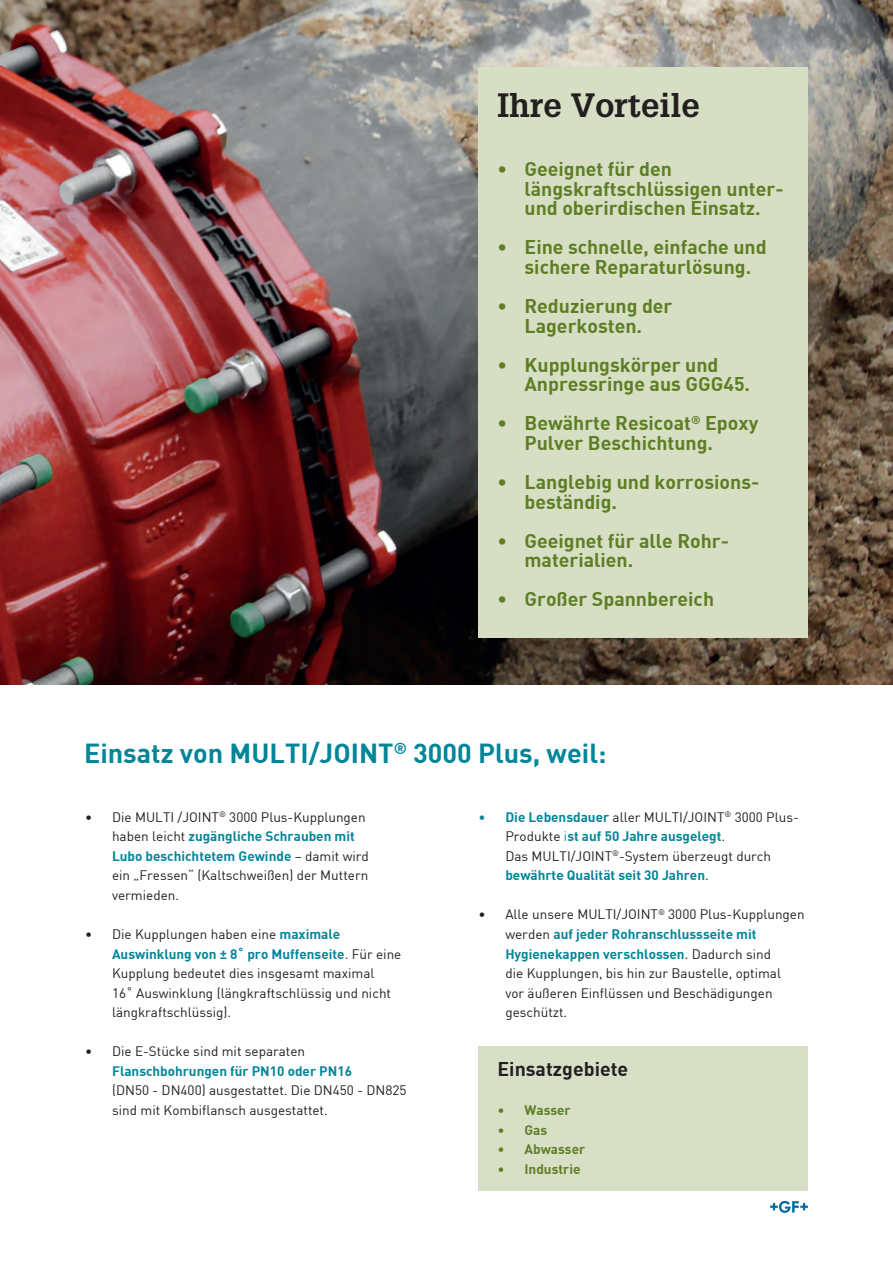
<style>
.page{position:relative;width:893px;height:1263px;background:#fff}
.page>*{position:absolute;margin:0;border:0;box-sizing:border-box;transform-origin:0 0}
.t1{font:700 33px "Glypha LT Pro";color:#231f20}
.t2{font:700 27px "DIN";color:#008599}
.t3{font:700 19.5px/19.5px "DIN";color:#5e7e23}
.t4{font:700 19.5px "DIN";color:#231f20}
.t5{font:13.5px/19.5px "DIN";color:#231f20}
.t6{font:700 13.5px "DIN";color:#008599}
.t7{font:700 13.5px "DIN";color:#5e7e23}
.s1{font-weight:700;color:#008599}
.s2{color:#008599}
.s3{font-weight:400}
</style>
<div class="page">
<svg style="left:770px;top:1201px;width:38px;height:12px"></svg>
<img style="left:0;top:0;width:893px;height:685px">
<div style="left:478px;top:68px;width:330px;height:570px;background:#d6dec4"></div>
<div style="left:478px;top:1046px;width:330px;height:145px;background:#d7dfc6"></div>
<h1 class="t1" style="left:497px;top:85px;width:204px">Ihre Vorteile</h1>
<h3 class="t3" style="left:524px;top:158px;width:261px;text-indent:-27px">• Geeignet für den längskraftschlüssigen unter&shy;und oberirdischen Einsatz.</h3>
<h3 class="t3" style="left:497px;top:237px;width:271px;text-align:center">• Eine schnelle, einfache und sichere Reparaturlösung.</h3>
<h3 class="t3" style="left:497px;top:295px;width:176px;text-align:center">• Reduzierung der<br>Lagerkosten.</h3>
<h3 class="t3" style="left:524px;top:354px;width:227px;text-indent:-27px">• Kupplungskörper und<br>Anpressringe aus GGG45.</h3>
<h3 class="t3" style="left:524px;top:413px;width:235px;text-indent:-27px">• Bewährte Resicoat<sup>®</sup> Epoxy<br>Pulver Beschichtung.</h3>
<h3 class="t3" style="left:524px;top:471px;width:236px;text-indent:-27px">• Langlebig und korrosions&shy;beständig.</h3>
<h3 class="t3" style="left:524px;top:530px;width:206px;text-indent:-27px">• Geeignet für alle Rohr&shy;materialien.</h3>
<h3 class="t3" style="left:497px;top:589px;width:218px">• Großer Spannbereich</h3>
<h2 class="t2" style="left:84px;top:735px;width:524px">Einsatz von MULTI/JOINT<sup>®</sup> 3000 Plus, weil:</h2>
<p class="t5" style="left:112px;top:807px;width:258px;text-indent:-27px">• Die MULTI /JOINT<sup>®</sup> 3000 Plus-Kupplungen haben leicht <span class="s1">zugängliche Schrauben mit Lubo beschichtetem Gewinde</span> – damit wird ein „Fressen“ (Kaltschweißen) der Muttern vermieden.</p>
<p class="t5" style="left:112px;top:924px;width:291px;text-indent:-27px">• Die Kupplungen haben eine <span class="s1">maximale Auswinklung von ± 8˚ pro Muffenseite</span>. Für eine Kupplung bedeutet dies insgesamt maximal<br>16˚ Auswinklung (längkraftschlüssig und nicht längkraftschlüssig).</p>
<p class="t5" style="left:85px;top:1041px;width:222px">• Die E-Stücke sind mit separaten</p>
<p class="t6" style="left:112px;top:1062px;width:241px">Flanschbohrungen für PN10 oder PN16</p>
<p class="t5" style="left:112px;top:1080px;width:296px">(DN50 - DN400) ausgestattet. Die DN450 - DN825 sind mit Kombiflansch ausgestattet.</p>
<p class="t5" style="left:505px;top:807px;width:295px;text-indent:-27px"><span class="s2">•</span> <span class="s1">Die Lebensdauer</span> aller MULTI/JOINT<sup>®</sup> 3000 Plus-Produkte <span class="s2">i</span><span class="s1">st auf 50 Jahre ausgelegt</span>.<br>Das MULTI/JOINT<sup>®</sup>-System überzeugt durch <span class="s1">bewährte Qualität seit 30 Jahren</span>.</p>
<p class="t5" style="left:505px;top:904px;width:301px;text-indent:-27px">• Alle unsere MULTI/JOINT<sup>®</sup> 3000 Plus-Kupplungen werden <span class="s1">auf jeder Rohranschlussseite mit Hygienekappen verschlossen</span>. Dadurch sind<br>die Kupplungen, bis hin zur Baustelle, optimal<br>vor äußeren Einflüssen und Beschädigungen geschützt.</p>
<h3 class="t4" style="left:497px;top:1056px;width:132px">Einsatzgebiete</h3>
<p class="t7" style="left:497px;top:1101px;width:75px"><span class="s3">•</span> Wasser</p>
<p class="t7" style="left:497px;top:1121px;width:51px"><span class="s3">•</span> Gas</p>
<p class="t7" style="left:497px;top:1140px;width:89px"><span class="s3">•</span> Abwasser</p>
<p class="t7" style="left:497px;top:1160px;width:84px"><span class="s3">•</span> Industrie</p>
</div>
